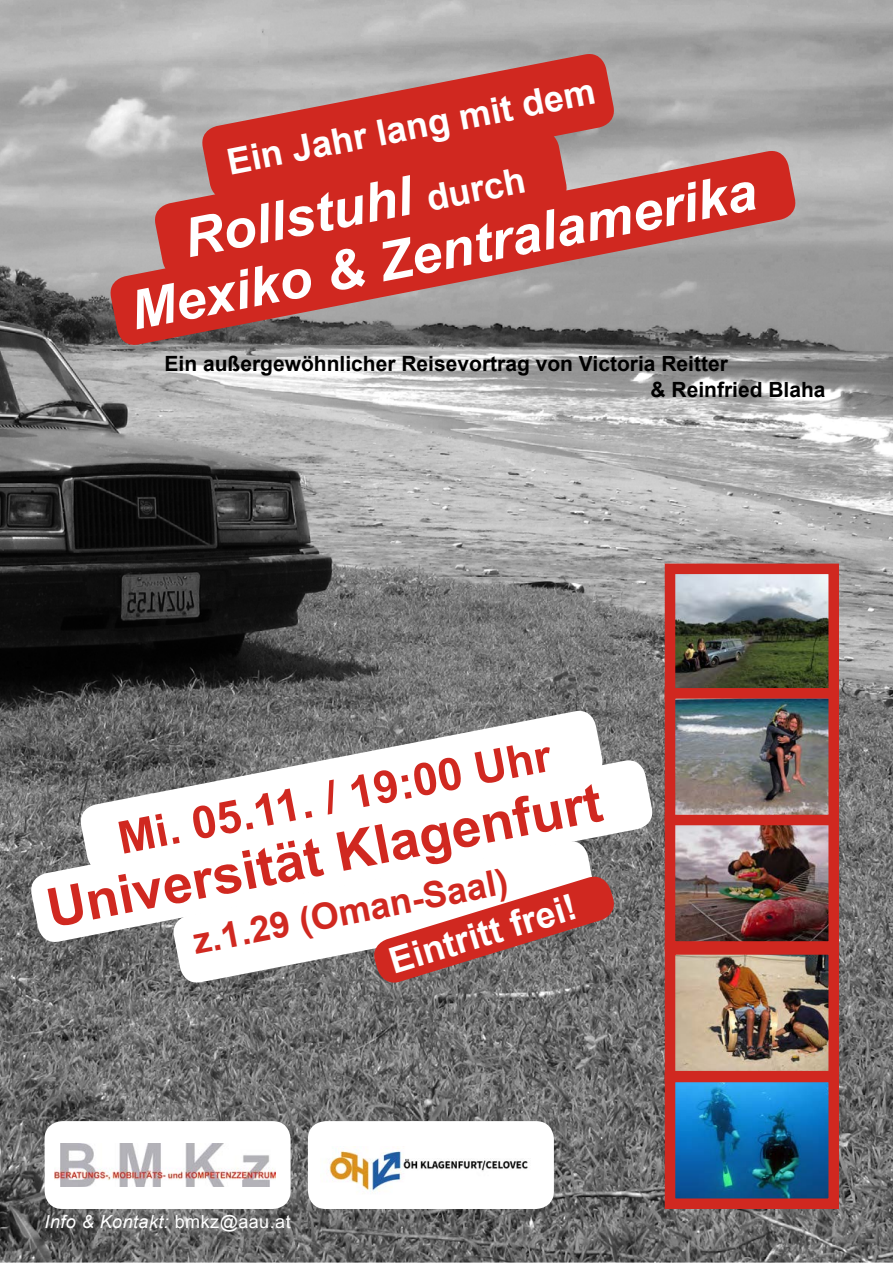
<style>
.page{position:relative;width:893px;height:1263px;background:#fff}
.page>*{position:absolute;margin:0;border:0;box-sizing:border-box;transform-origin:0 0}
.t1{font:italic 700 54px "Arial";color:#fff}
.t2{font:700 54px "Arial";color:#d02820}
.t3{font:700 45px "Arial";color:#d02820}
.t4{font:700 36px "Arial";color:#fff}
.t5{font:700 36px "Arial";color:#d02820}
.t6{font:700 21px "Arial";color:#000}
.t7{font:italic 18px "Arial";letter-spacing:.025em;color:#fff}
.s1{font-style:normal;font-size:36px}
.s2{font-style:normal}
</style>
<div class="page">
<img style="left:0;top:0;width:893px;height:1262px">
<img style="left:676px;top:575px;width:152px;height:113px">
<div style="left:665px;top:564px;width:174px;height:137px;border:10px solid #d02820"></div>
<img style="left:676px;top:955px;width:152px;height:243px">
<div style="left:665px;top:944px;width:174px;height:137px;border:10px solid #d02820"></div>
<img style="left:676px;top:699px;width:152px;height:242px">
<div style="left:665px;top:814px;width:174px;height:138px;border:10px solid #d02820"></div>
<div style="left:665px;top:1072px;width:174px;height:137px;border:10px solid #d02820"></div>
<div style="left:665px;top:688px;width:174px;height:137px;border:10px solid #d02820"></div>
<svg style="left:199px;top:51px;width:418px;height:97px"></svg>
<svg style="left:108px;top:148px;width:690px;height:200px"></svg>
<svg style="left:152px;top:128px;width:418px;height:152px;fill:#d02820"></svg>
<svg style="left:78px;top:708px;width:527px;height:34px"></svg>
<svg style="left:28px;top:757px;width:627px;height:188px"></svg>
<svg style="left:44px;top:742px;width:574px;height:245px"></svg>
<div style="left:45px;top:1121px;width:246px;height:88px;background:#fff;border-radius:18px"></div>
<img style="left:54px;top:1144px;width:221px;height:42px">
<div style="left:308px;top:1121px;width:246px;height:88px;background:#fff;border-radius:18px"></div>
<img style="left:325px;top:1148px;width:203px;height:44px">
<p class="t4" style="left:223px;top:139px;width:376px;rotate:-11deg">Ein Jahr lang mit dem</p>
<p class="t1" style="left:124px;top:276px;width:638px;rotate:-11deg">Mexiko &amp; Zentralamerika</p>
<p class="t1" style="left:177px;top:204px;width:347px;rotate:-11deg">Rollstuhl <span class="s1">durch</span></p>
<p class="t6" style="left:165px;top:350px;width:565px">Ein außergewöhnlicher Reisevortrag von Victoria Reitter</p>
<p class="t6" style="left:651px;top:375px;width:177px">&amp; Reinfried Blaha</p>
<p class="t3" style="left:113px;top:809px;width:442px;rotate:-11deg">Mi. 05.11. / 19:00 Uhr</p>
<p class="t2" style="left:41px;top:874px;width:566px;rotate:-11deg">Universität Klagenfurt</p>
<p class="t5" style="left:189px;top:918px;width:322px;rotate:-11deg">z.1.29 (Oman-Saal)</p>
<p class="t4" style="left:383px;top:939px;width:196px;rotate:-17deg">Eintritt frei!</p>
<p class="t7" style="left:45px;top:1210px;width:248px">Info &amp; Kontakt: <span class="s2">bmkz@aau.at</span></p>
</div>
